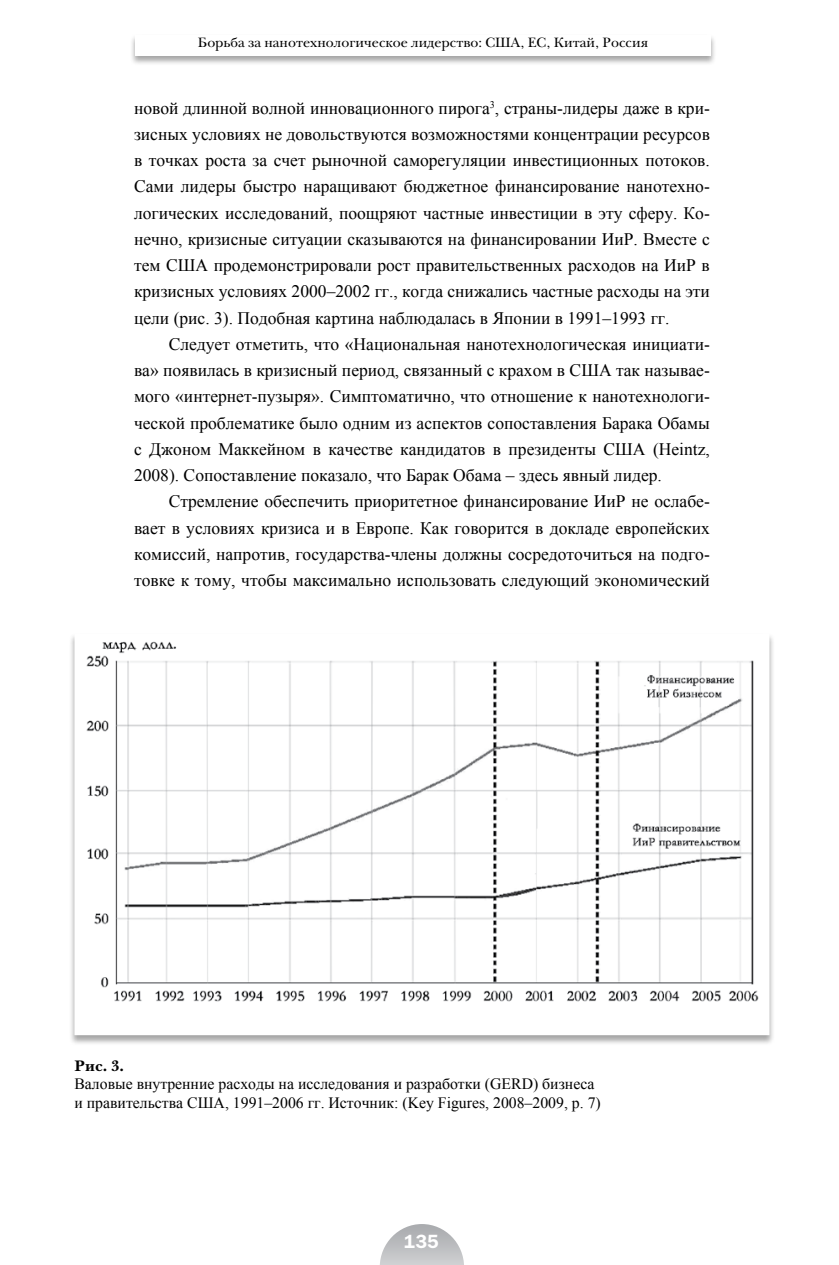
<style>
.page{position:relative;width:839px;height:1265px;background:#fff}
.page>*{position:absolute;margin:0;border:0;box-sizing:border-box;transform-origin:0 0}
.t1{font:19.25px "Franklin Gothic Demi C";color:#fff}
.t2{font:17.5px "Times New Roman";color:#000}
.t3{font:15.75px/18.9px "Times New Roman";color:#000}
.t4{font:14px "New Baskerville C";color:#000}
.s1{font-family:"New Baskerville C";font-weight:700}
</style>
<div class="page">
<svg style="left:380px;top:1224px;width:84px;height:41px"></svg>
<div style="left:69px;top:633px;width:712px;height:419px;background:#000;opacity:.35"></div>
<img style="left:79px;top:638px;width:685px;height:392px">
<div style="left:130px;top:34px;width:593px;height:38px;background:#000;opacity:.35"></div>
<div style="left:135px;top:35px;width:575px;height:20px;background:#fff"></div>
<svg style="left:135px;top:645px;width:4px;height:4px"></svg>
<p class="t4" style="left:198px;top:35px;width:451px">Борьба за нанотехнологическое лидерство: США, ЕС, Китай, Россия</p>
<p class="t2" style="left:134px;top:96px;width:577px">новой длинной волной инновационного пирога<sup>3</sup>, страны-лидеры даже в кри-</p>
<p class="t2" style="left:134px;top:122px;width:577px">зисных условиях не довольствуются возможностями концентрации ресурсов</p>
<p class="t2" style="left:134px;top:148px;width:577px">в точках роста за счет рыночной саморегуляции инвестиционных потоков.</p>
<p class="t2" style="left:134px;top:175px;width:577px">Сами лидеры быстро наращивают бюджетное финансирование нанотехно-</p>
<p class="t2" style="left:134px;top:201px;width:577px">логических исследований, поощряют частные инвестиции в эту сферу. Ко-</p>
<p class="t2" style="left:134px;top:227px;width:577px">нечно, кризисные ситуации сказываются на финансировании ИиР. Вместе с</p>
<p class="t2" style="left:134px;top:253px;width:577px">тем США продемонстрировали рост правительственных расходов на ИиР в</p>
<p class="t2" style="left:134px;top:280px;width:577px">кризисных условиях 2000–2002 гг., когда снижались частные расходы на эти</p>
<p class="t2" style="left:134px;top:306px;width:536px">цели (рис. 3). Подобная картина наблюдалась в Японии в 1991–1993 гг.</p>
<p class="t2" style="left:169px;top:332px;width:542px">Следует отметить, что «Национальная нанотехнологическая инициати-</p>
<p class="t2" style="left:134px;top:358px;width:577px">ва» появилась в кризисный период, связанный с крахом в США так называе-</p>
<p class="t2" style="left:134px;top:385px;width:577px">мого «интернет-пузыря». Симптоматично, что отношение к нанотехнологи-</p>
<p class="t2" style="left:134px;top:411px;width:577px">ческой проблематике было одним из аспектов сопоставления Барака Обамы</p>
<p class="t2" style="left:134px;top:437px;width:577px">с Джоном Маккейном в качестве кандидатов в президенты США (Heintz,</p>
<p class="t2" style="left:134px;top:463px;width:529px">2008). Сопоставление показало, что Барак Обама – здесь явный лидер.</p>
<p class="t2" style="left:169px;top:490px;width:542px">Стремление обеспечить приоритетное финансирование ИиР не ослабе-</p>
<p class="t2" style="left:134px;top:516px;width:577px">вает в условиях кризиса и в Европе. Как говорится в докладе европейских</p>
<p class="t2" style="left:134px;top:542px;width:577px">комиссий, напротив, государства-члены должны сосредоточиться на подго-</p>
<p class="t2" style="left:134px;top:568px;width:577px">товке к тому, чтобы максимально использовать следующий экономический</p>
<p class="t3" style="left:74px;top:1056px;width:527px"><span class="s1">Рис. 3.<br></span>Валовые внутренние расходы на исследования и разработки (GERD) бизнеса и правительства США, 1991–2006 гг. Источник: (Key Figures, 2008–2009, р. 7)</p>
<p class="t1" style="left:403px;top:1231px;width:37px">135</p>
</div>
